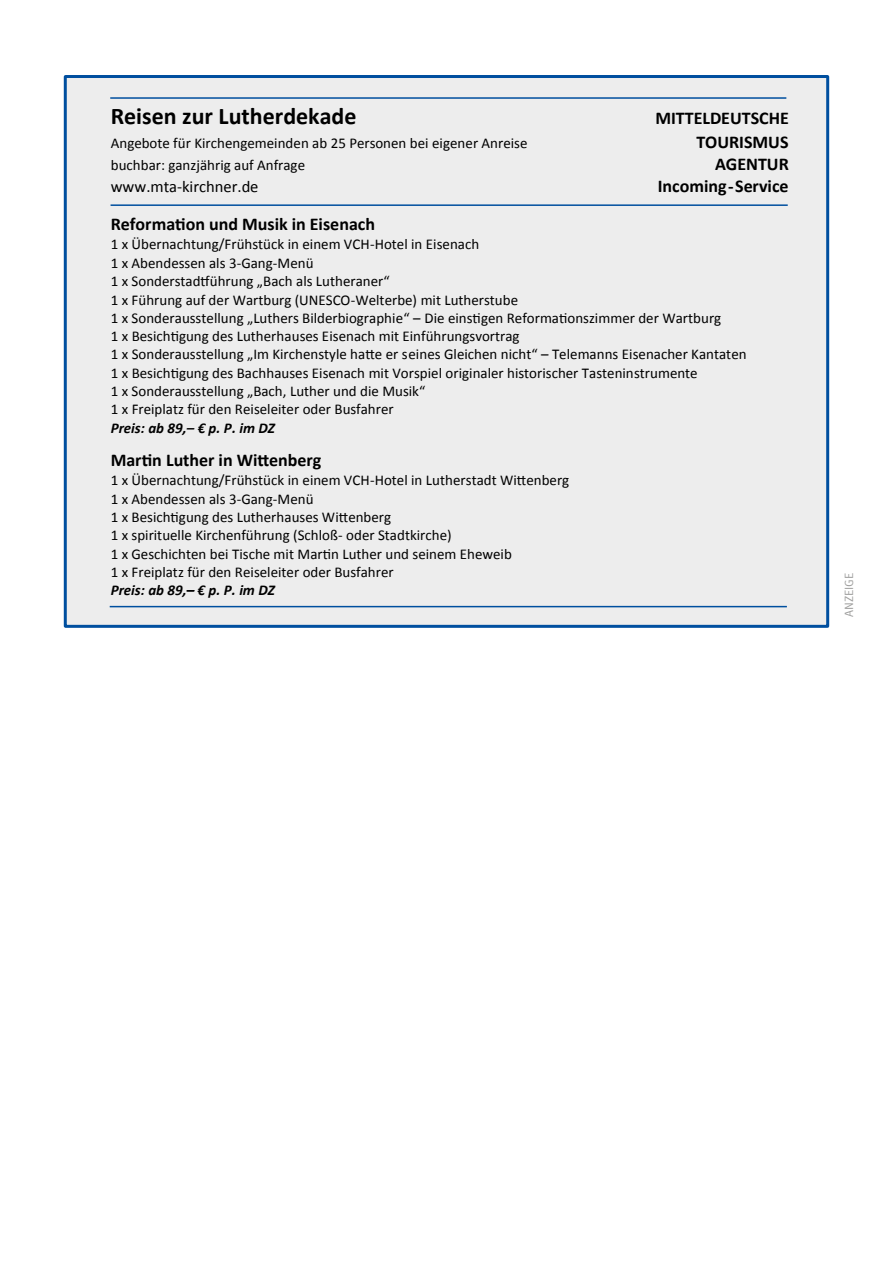
<style>
.page{position:relative;width:893px;height:1263px;background:#fff}
.page>*{position:absolute;margin:0;border:0;box-sizing:border-box;transform-origin:0 0}
.t1{font:700 24px "Calibri";color:#000}
.t2{font:700 18px "Calibri";color:#000}
.t3{font:16.5px "Calibri";color:#000}
.t4{font:15px/18.3px "Calibri";color:#000}
.t5{font:12px "Meta Offc Norm";color:#9d9d9c}
.s1{font-weight:700;font-style:italic}
</style>
<div class="page">
<div style="left:65px;top:77px;width:763px;height:549px;background:#ededed"></div>
<div style="left:64px;top:75px;width:765px;height:553px;border:3px solid #004f9f"></div>
<hr style="left:110px;top:97px;width:676px;height:2px;background:#004f9f">
<hr style="left:111px;top:204px;width:677px;height:2px;background:#004f9f">
<hr style="left:110px;top:606px;width:677px;height:1px;background:#004f9f">
<p class="t1" style="left:111px;top:102px;width:247px">Reisen zur Lutherdekade</p>
<p class="t2" style="left:655px;top:107px;width:135px">MITTELDEUTSCHE</p>
<p class="t4" style="left:111px;top:133px;width:418px">Angebote für Kirchengemeinden ab 25 Personen bei eigener Anreise</p>
<p class="t2" style="left:696px;top:131px;width:94px">TOURISMUS</p>
<p class="t4" style="left:111px;top:155px;width:196px">buchbar: ganzjährig auf Anfrage</p>
<p class="t2" style="left:715px;top:153px;width:75px">AGENTUR</p>
<p class="t3" style="left:111px;top:176px;width:149px">www.mta-kirchner.de</p>
<p class="t2" style="left:658px;top:175px;width:132px">Incoming-Service</p>
<p class="t2" style="left:111px;top:213px;width:266px">Reformation und Musik in Eisenach</p>
<p class="t4" style="left:111px;top:235px;width:637px">1 x Übernachtung/Frühstück in einem VCH-Hotel in Eisenach<br>1 x Abendessen als 3-Gang-Menü<br>1 x Sonderstadtführung „Bach als Lutheraner“<br>1 x Führung auf der Wartburg (UNESCO-Welterbe) mit Lutherstube<br>1 x Sonderausstellung „Luthers Bilderbiographie“ – Die einstigen Reformationszimmer der Wartburg<br>1 x Besichtigung des Lutherhauses Eisenach mit Einführungsvortrag<br>1 x Sonderausstellung „Im Kirchenstyle hatte er seines Gleichen nicht“ – Telemanns Eisenacher Kantaten 1 x Besichtigung des Bachhauses Eisenach mit Vorspiel originaler historischer Tasteninstrumente<br>1 x Sonderausstellung „Bach, Luther und die Musik“<br>1 x Freiplatz für den Reiseleiter oder Busfahrer<br><span class="s1">Preis: ab 89,– € p. P. im DZ</span></p>
<p class="t2" style="left:111px;top:449px;width:212px">Martin Luther in Wittenberg</p>
<p class="t4" style="left:111px;top:470px;width:460px">1 x Übernachtung/Frühstück in einem VCH-Hotel in Lutherstadt Wittenberg 1 x Abendessen als 3-Gang-Menü<br>1 x Besichtigung des Lutherhauses Wittenberg<br>1 x spirituelle Kirchenführung (Schloß- oder Stadtkirche)<br>1 x Geschichten bei Tische mit Martin Luther und seinem Eheweib<br>1 x Freiplatz für den Reiseleiter oder Busfahrer<br><span class="s1">Preis: ab 89,– € p. P. im DZ</span></p>
<p class="t5" style="left:842px;top:617px;width:46px;rotate:-90deg">ANZEIGE</p>
</div>
